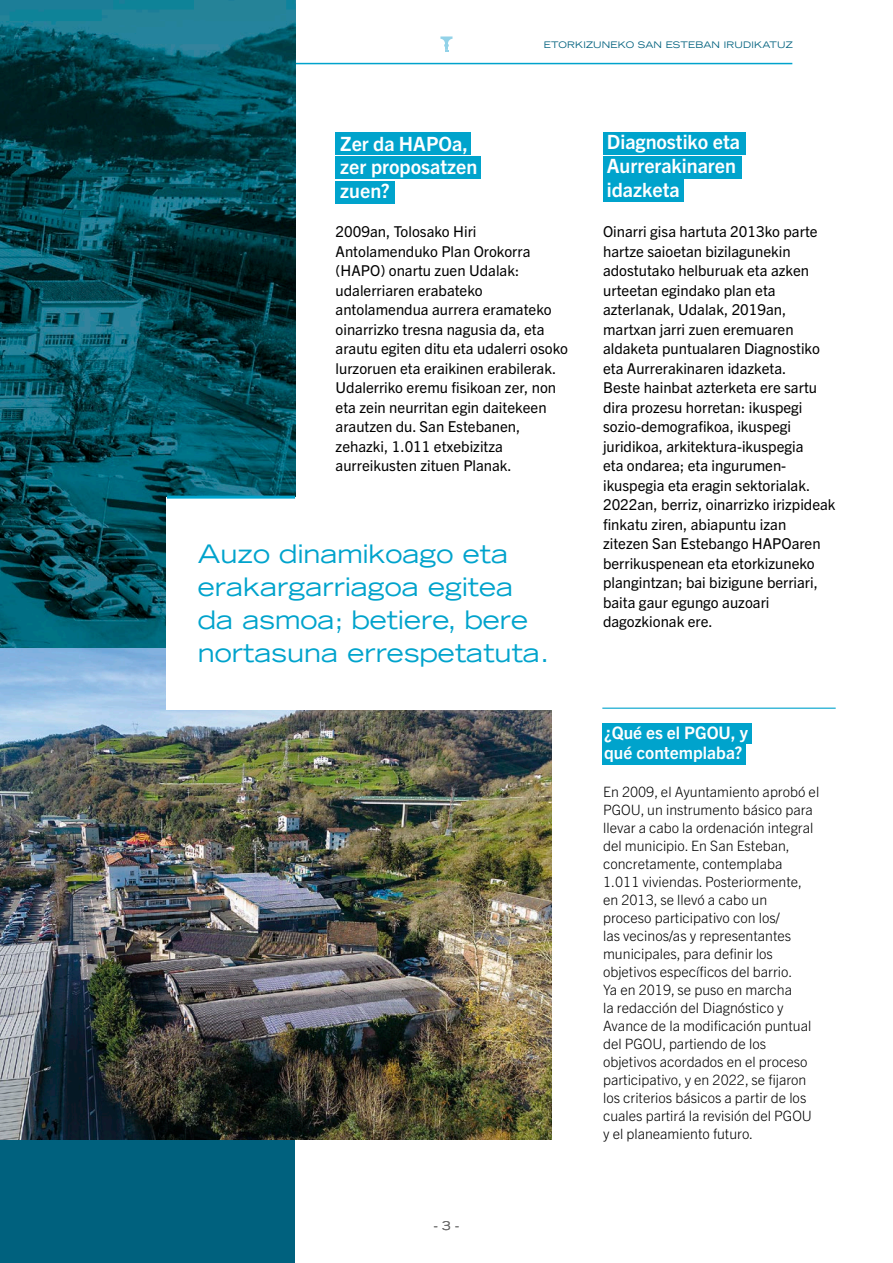
<style>
.page{position:relative;width:893px;height:1263px;background:#fff}
.page>*{position:absolute;margin:0;border:0;box-sizing:border-box;transform-origin:0 0}
.t1{font:expanded 25.5px/33px "Trade Gothic LT Std";color:#00a3cc}
.t2{font:700 19.65px/23.7px "Trade Gothic Next LT Pro";color:#fff}
.t3{font:700 17.25px/20.2px "Trade Gothic Next LT Pro";color:#fff}
.t4{font:15px/19.5px "Trade Gothic Next LT Pro";color:#000}
.t5{font:300 14.25px/18px "Trade Gothic Next LT Pro";color:#000}
.t6{font:expanded 12px "Trade Gothic LT Std";color:#6e6e6e}
.t7{font:expanded 9px "Trade Gothic LT Std";letter-spacing:.02em;color:#00617e}
</style>
<div class="page">
<svg style="left:440px;top:36px;width:12px;height:16px"></svg>
<hr style="left:85px;top:63px;width:707px;height:1px;background:#00a3cc">
<img style="left:0;top:0;width:295px;height:648px">
<div style="left:0;top:742px;width:295px;height:521px;background:#00617e"></div>
<div style="left:336px;top:181px;width:59px;height:22px;background:#00a3cc"></div>
<div style="left:336px;top:132px;width:135px;height:22px;background:#00a3cc"></div>
<div style="left:336px;top:157px;width:145px;height:22px;background:#00a3cc"></div>
<div style="left:603px;top:132px;width:142px;height:22px;background:#00a3cc"></div>
<div style="left:603px;top:156px;width:138px;height:22px;background:#00a3cc"></div>
<div style="left:603px;top:180px;width:80px;height:22px;background:#00a3cc"></div>
<div style="left:602px;top:723px;width:150px;height:20px;background:#00a3cc"></div>
<div style="left:602px;top:745px;width:143px;height:20px;background:#00a3cc"></div>
<img style="left:0;top:648px;width:552px;height:492px">
<div style="left:167px;top:497px;width:412px;height:213px;background:#fff"></div>
<hr style="left:167px;top:496px;width:128px;height:3px;background:#00a3cc">
<hr style="left:602px;top:708px;width:234px;height:1px;background:#00a3cc">
<p class="t7" style="left:544px;top:39px;width:250px">ETORKIZUNEKO SAN ESTEBAN IRUDIKATUZ</p>
<p class="t2" style="left:340px;top:130px;width:161px">Zer da HAPOa, eta zer proposatzen zuen?</p>
<p class="t2" style="left:607px;top:129px;width:135px">Diagnostiko eta<br>Aurrerakinaren idazketa</p>
<p class="t4" style="left:336px;top:221px;width:234px">2009an, Tolosako Hiri<br>Antolamenduko Plan Orokorra (HAPO) onartu zuen Udalak: udalerriaren erabateko antolamendua aurrera eramateko oinarrizko tresna nagusia da, eta arautu egiten ditu eta udalerri osoko lurzoruen eta eraikinen erabilerak.<br>Udalerriko eremu fisikoan zer, non eta zein neurritan egin daitekeen arautzen du. San Estebanen, zehazki, 1.011 etxebizitza aurreikusten zituen Planak.</p>
<p class="t4" style="left:603px;top:221px;width:234px">Oinarri gisa hartuta 2013ko parte hartze saioetan bizilagunekin adostutako helburuak eta azken urteetan egindako plan eta azterlanak, Udalak, 2019an, martxan jarri zuen eremuaren aldaketa puntualaren Diagnostiko eta Aurrerakinaren idazketa.<br>Beste hainbat azterketa ere sartu dira prozesu horretan: ikuspegi sozio-demografikoa, ikuspegi juridikoa, arkitektura-ikuspegia<br>eta ondarea; eta ingurumen&shy;ikuspegia eta eragin sektorialak.<br>2022an, berriz, oinarrizko irizpideak finkatu ziren, abiapuntu izan zitezen San Estebango HAPOaren berrikuspenean eta etorkizuneko plangintzan; bai bizigune berriari, baita gaur egungo auzoari dagozkionak ere.</p>
<p class="t1" style="left:198px;top:537px;width:353px">Auzo dinamikoago eta erakargarriagoa egitea da asmoa; betiere, bere nortasuna errespetatuta.</p>
<p class="t3" style="left:604px;top:721px;width:145px">¿Qué es el PGOU, y qué contemplaba?</p>
<p class="t6" style="left:434px;top:1217px;width:27px">- 3 -</p>
<p class="t5" style="left:603px;top:782px;width:218px">En 2009, el Ayuntamiento aprobó el<br>PGOU, un instrumento básico para llevar a cabo la ordenación integral del municipio. En San Esteban, concretamente, contemplaba<br>1.011 viviendas. Posteriormente, en 2013, se llevó a cabo un proceso participativo con los/<br>las vecinos/as y representantes municipales, para definir los objetivos específicos del barrio.<br>Ya en 2019, se puso en marcha<br>la redacción del Diagnóstico y<br>Avance de la modificación puntual del PGOU, partiendo de los objetivos acordados en el proceso participativo, y en 2022, se fijaron los criterios básicos a partir de los cuales partirá la revisión del PGOU y el planeamiento futuro.</p>
</div>
